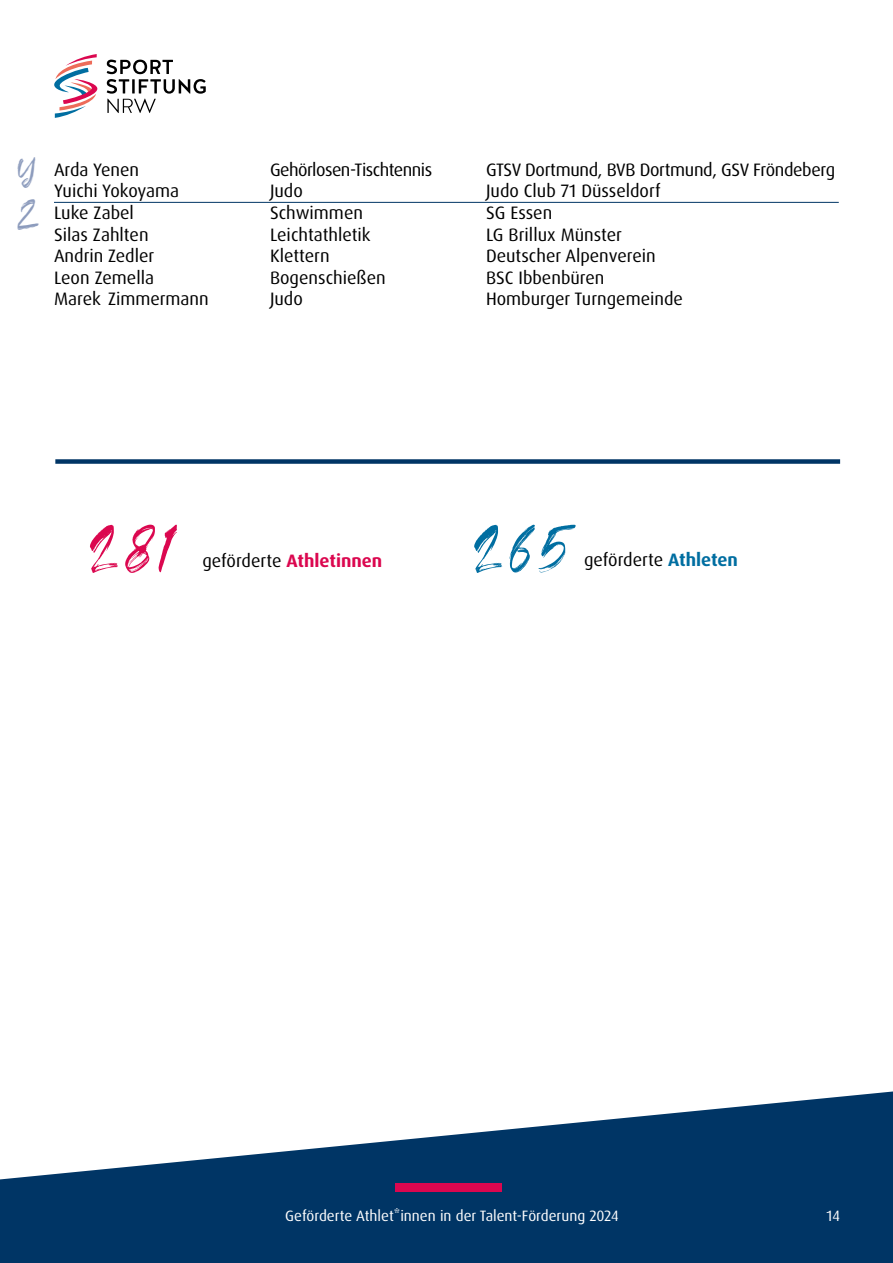
<style>
.page{position:relative;width:893px;height:1263px;background:#fff}
.page>*{position:absolute;margin:0;border:0;box-sizing:border-box;transform-origin:0 0}
.t1{font:60px "Squidrock";color:#db074f;scale:1.2 1}
.t2{font:60px "Squidrock";color:#006ea1;scale:1.2 1}
.t3{font:27px/42.5px "Squidrock";color:#8d9cbd}
.t4{font:18px "Dax OT";color:#000}
.t5{font:18px "Dax OT";letter-spacing:-.02em;color:#000}
.t6{font:18px "Dax OT";letter-spacing:-.03em;color:#000}
.t7{font:700 18px "Dax OT";color:#db074f}
.t8{font:15px "Dax OT";color:#fff}
.s1{font-weight:400;color:#000}
.s2{font-weight:700;color:#006ea1}
</style>
<div class="page">
<svg style="left:0;top:1091px;width:893px;height:172px;fill:#003565"></svg>
<div style="left:395px;top:1183px;width:107px;height:9px;background:#db074f"></div>
<svg style="left:54px;top:54px;width:44px;height:64px"></svg>
<svg style="left:107px;top:60px;width:99px;height:53px"></svg>
<div style="left:55px;top:459px;width:785px;height:5px;background:#003565"></div>
<hr style="left:54px;top:202px;width:785px;height:1px;background:#003565">
<h2 class="t3" style="left:17px;top:152px;width:20px">Y<br>Z</h2>
<p class="t4" style="left:54px;top:158px;width:87px">Arda Yenen</p>
<p class="t6" style="left:270px;top:158px;width:164px">Gehörlosen-Tischtennis</p>
<p class="t5" style="left:486px;top:158px;width:351px">GTSV Dortmund, BVB Dortmund, GSV Fröndeberg</p>
<p class="t4" style="left:54px;top:180px;width:127px">Yuichi Yokoyama</p>
<p class="t4" style="left:270px;top:180px;width:34px">Judo</p>
<p class="t4" style="left:486px;top:180px;width:176px">Judo Club 71 Düsseldorf</p>
<p class="t4" style="left:54px;top:201px;width:81px">Luke Zabel</p>
<p class="t4" style="left:270px;top:201px;width:95px">Schwimmen</p>
<p class="t4" style="left:486px;top:201px;width:68px">SG Essen</p>
<p class="t4" style="left:54px;top:223px;width:96px">Silas Zahlten</p>
<p class="t4" style="left:270px;top:223px;width:102px">Leichtathletik</p>
<p class="t4" style="left:486px;top:223px;width:138px">LG Brillux Münster</p>
<p class="t4" style="left:54px;top:244px;width:102px">Andrin Zedler</p>
<p class="t4" style="left:270px;top:244px;width:61px">Klettern</p>
<p class="t4" style="left:486px;top:244px;width:171px">Deutscher Alpenverein</p>
<p class="t4" style="left:54px;top:266px;width:102px">Leon Zemella</p>
<p class="t4" style="left:270px;top:266px;width:117px">Bogenschießen</p>
<p class="t4" style="left:486px;top:266px;width:120px">BSC Ibbenbüren</p>
<p class="t4" style="left:54px;top:288px;width:156px">Marek Zimmermann</p>
<p class="t4" style="left:270px;top:288px;width:34px">Judo</p>
<p class="t4" style="left:486px;top:288px;width:199px">Homburger Turngemeinde</p>
<h1 class="t1" style="left:83px;top:526px;width:74px">281</h1>
<p class="t7" style="left:202px;top:549px;width:181px"><span class="s1">geförderte</span> Athletinnen</p>
<h1 class="t2" style="left:467px;top:526px;width:85px">265</h1>
<p class="t4" style="left:584px;top:549px;width:155px">geförderte <span class="s2">Athleten</span></p>
<p class="t8" style="left:285px;top:1206px;width:335px">Geförderte Athlet*innen in der Talent-Förderung 2024</p>
<p class="t8" style="left:826px;top:1206px;width:15px">14</p>
</div>
